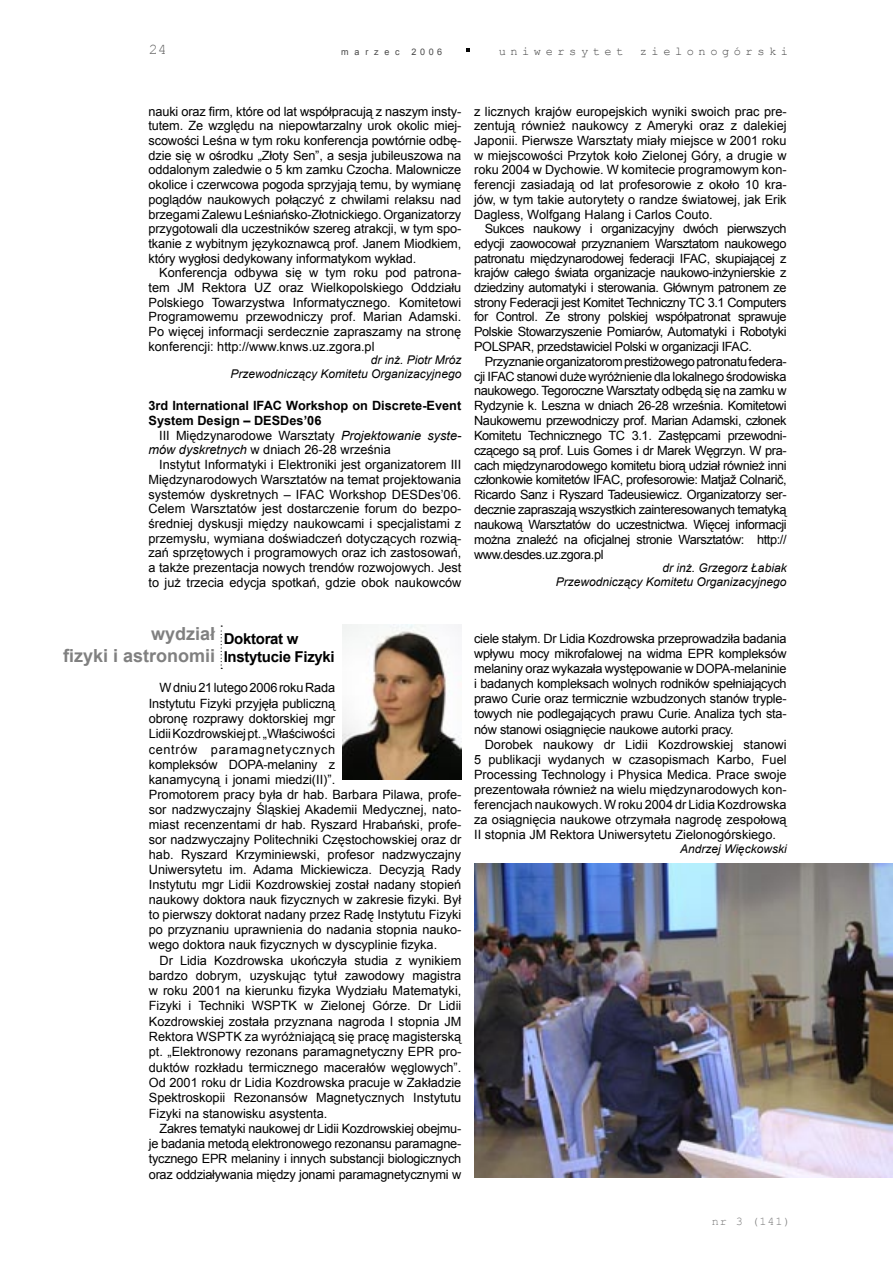
<style>
.page{position:relative;width:893px;height:1263px;background:#fff}
.page>*{position:absolute;margin:0;border:0;box-sizing:border-box;transform-origin:0 0}
.t1{font:700 18px/21.6px "Arial";color:#808080;text-align:right}
.Podstawowy{font:700 15px/18px "Arial";letter-spacing:-.02em;color:#000}
.t2{font:15px "Courier New";color:#636363}
.Podstawowy-2{font:12.75px/14.7px "Arial";color:#000;text-align:justify}
.Podstawowy-3{font:700 12.75px/14.7px "Arial";color:#000}
.Podstawowy-4{font:italic 12px "Arial";color:#000}
.t3{font:12px "Courier New";letter-spacing:.38em;color:#484848}
.t4{font:11.85px "Courier New";color:#7c7c7c}
.t5{font:9px "Arial";letter-spacing:.64em;color:#484848}
.s1{font-style:italic}
</style>
<div class="page">
<svg style="left:466px;top:49px;width:4px;height:3px"></svg>
<svg style="left:221px;top:625px;width:1px;height:44px"></svg>
<img style="left:342px;top:625px;width:119px;height:154px">
<img style="left:474px;top:864px;width:419px;height:313px">
<p class="t2" style="left:149px;top:40px;width:19px">24</p>
<p class="t5" style="left:341px;top:46px;width:60px">marzec</p>
<p class="t5" style="left:411px;top:46px;width:32px">2006</p>
<p class="t3" style="left:499px;top:44px;width:126px">uniwersytet</p>
<p class="t3" style="left:640px;top:44px;width:150px">zielonogórski</p>
<p class="Podstawowy-2" style="left:148px;top:104px;width:314px">nauki oraz firm, które od lat współpracują z naszym insty&shy;tutem. Ze względu na niepowtarzalny urok okolic miej&shy;scowości Leśna w tym roku konferencja powtórnie odbę&shy;dzie się w ośrodku „Złoty Sen”, a sesja jubileuszowa na oddalonym zaledwie o 5 km zamku Czocha. Malownicze okolice i czerwcowa pogoda sprzyjają temu, by wymianę poglądów naukowych połączyć z chwilami relaksu nad brzegami Zalewu Leśniańsko-Złotnickiego. Organizatorzy przygotowali dla uczestników szereg atrakcji, w tym spo&shy;tkanie z wybitnym językoznawcą prof. Janem Miodkiem, który wygłosi dedykowany informatykom wykład.</p>
<p class="Podstawowy-2" style="left:148px;top:266px;width:314px;text-indent:11px">Konferencja odbywa się w tym roku pod patrona&shy;tem JM Rektora UZ oraz Wielkopolskiego Oddziału Polskiego Towarzystwa Informatycznego. Komitetowi Programowemu przewodniczy prof. Marian Adamski.<br>Po więcej informacji serdecznie zapraszamy na stronę konferencji: http://www.knws.uz.zgora.pl</p>
<p class="Podstawowy-4" style="left:371px;top:352px;width:92px">dr inż. Piotr Mróz</p>
<p class="Podstawowy-4" style="left:231px;top:366px;width:232px">Przewodniczący Komitetu Organizacyjnego</p>
<p class="Podstawowy-3" style="left:148px;top:399px;width:314px">3rd International IFAC Workshop on Discrete-Event<br>System Design – DESDes’06</p>
<p class="Podstawowy-2" style="left:148px;top:428px;width:314px;text-indent:11px">III Międzynarodowe Warsztaty <span class="s1">Projektowanie syste&shy;mów dyskretnych</span> w dniach 26-28 września</p>
<p class="Podstawowy-2" style="left:148px;top:457px;width:314px;text-indent:11px">Instytut Informatyki i Elektroniki jest organizatorem III Międzynarodowych Warsztatów na temat projektowania systemów dyskretnych – IFAC Workshop DESDes’06.<br>Celem Warsztatów jest dostarczenie forum do bezpo&shy;średniej dyskusji między naukowcami i specjalistami z przemysłu, wymiana doświadczeń dotyczących rozwią&shy;zań sprzętowych i programowych oraz ich zastosowań, a także prezentacja nowych trendów rozwojowych. Jest to już trzecia edycja spotkań, gdzie obok naukowców</p>
<p class="Podstawowy-2" style="left:474px;top:104px;width:314px">z licznych krajów europejskich wyniki swoich prac pre&shy;zentują również naukowcy z Ameryki oraz z dalekiej Japonii. Pierwsze Warsztaty miały miejsce w 2001 roku w miejscowości Przytok koło Zielonej Góry, a drugie w roku 2004 w Dychowie. W komitecie programowym kon&shy;ferencji zasiadają od lat profesorowie z około 10 kra&shy;jów, w tym takie autorytety o randze światowej, jak Erik Dagless, Wolfgang Halang i Carlos Couto.</p>
<p class="Podstawowy-2" style="left:474px;top:221px;width:314px;text-indent:11px">Sukces naukowy i organizacyjny dwóch pierwszych edycji zaowocował przyznaniem Warsztatom naukowego patronatu międzynarodowej federacji IFAC, skupiającej z krajów całego świata organizacje naukowo-inżynierskie z dziedziny automatyki i sterowania. Głównym patronem ze strony Federacji jest Komitet Techniczny TC 3.1 Computers for Control. Ze strony polskiej współpatronat sprawuje Polskie Stowarzyszenie Pomiarów, Automatyki i Robotyki POLSPAR, przedstawiciel Polski w organizacji IFAC.</p>
<p class="Podstawowy-2" style="left:474px;top:354px;width:314px;text-indent:11px">Przyznanie organizatorom prestiżowego patronatu federa&shy;cji IFAC stanowi duże wyróżnienie dla lokalnego środowiska naukowego. Tegoroczne Warsztaty odbędą się na zamku w Rydzynie k. Leszna w dniach 26-28 września. Komitetowi Naukowemu przewodniczy prof. Marian Adamski, członek Komitetu Technicznego TC 3.1. Zastępcami przewodni&shy;czącego są prof. Luis Gomes i dr Marek Węgrzyn. W pra&shy;cach międzynarodowego komitetu biorą udział również inni członkowie komitetów IFAC, profesorowie: Matjaž Colnarič, Ricardo Sanz i Ryszard Tadeusiewicz. Organizatorzy ser&shy;decznie zapraszają wszystkich zainteresowanych tematyką naukową Warsztatów do uczestnictwa. Więcej informacji można znaleźć na oficjalnej stronie Warsztatów: http:// www.desdes.uz.zgora.pl</p>
<p class="Podstawowy-4" style="left:663px;top:560px;width:126px">dr inż. Grzegorz Łabiak</p>
<p class="Podstawowy-4" style="left:556px;top:574px;width:232px">Przewodniczący Komitetu Organizacyjnego</p>
<p class="t1" style="left:63px;top:624px;width:154px">wydział<br>fizyki i astronomii</p>
<p class="Podstawowy-2" style="left:474px;top:631px;width:314px">ciele stałym. Dr Lidia Kozdrowska przeprowadziła badania wpływu mocy mikrofalowej na widma EPR kompleksów melaniny oraz wykazała występowanie w DOPA-melaninie i badanych kompleksach wolnych rodników spełniających prawo Curie oraz termicznie wzbudzonych stanów tryple&shy;towych nie podlegających prawu Curie. Analiza tych sta&shy;nów stanowi osiągnięcie naukowe autorki pracy.</p>
<p class="Podstawowy-2" style="left:474px;top:737px;width:314px;text-indent:11px">Dorobek naukowy dr Lidii Kozdrowskiej stanowi 5 publikacji wydanych w czasopismach Karbo, Fuel Processing Technology i Physica Medica. Prace swoje prezentowała również na wielu międzynarodowych kon&shy;ferencjach naukowych. W roku 2004 dr Lidia Kozdrowska za osiągnięcia naukowe otrzymała nagrodę zespołową II stopnia JM Rektora Uniwersytetu Zielonogórskiego.</p>
<p class="Podstawowy-4" style="left:680px;top:841px;width:108px">Andrzej Więckowski</p>
<p class="Podstawowy" style="left:224px;top:630px;width:113px">Doktorat w<br>Instytucie Fizyki</p>
<p class="Podstawowy-2" style="left:149px;top:680px;width:314px;line-height:15.1px;text-align:left;text-indent:11px">W dniu 21 lutego 2006 roku Rada<br>Instytutu Fizyki przyjęła publiczną<br>obronę rozprawy doktorskiej mgr<br>Lidii Kozdrowskiej pt. „Właściwości<br>centrów paramagnetycznych<br>kompleksów DOPA-melaniny z<br>kanamycyną i jonami miedzi(II)”.<br>Promotorem pracy była dr hab. Barbara Pilawa, profe&shy;sor nadzwyczajny Śląskiej Akademii Medycznej, nato&shy;miast recenzentami dr hab. Ryszard Hrabański, profe&shy;sor nadzwyczajny Politechniki Częstochowskiej oraz dr hab. Ryszard Krzyminiewski, profesor nadzwyczajny Uniwersytetu im. Adama Mickiewicza. Decyzją Rady Instytutu mgr Lidii Kozdrowskiej został nadany stopień naukowy doktora nauk fizycznych w zakresie fizyki. Był to pierwszy doktorat nadany przez Radę Instytutu Fizyki po przyznaniu uprawnienia do nadania stopnia nauko&shy;wego doktora nauk fizycznych w dyscyplinie fizyka.</p>
<p class="Podstawowy-2" style="left:149px;top:952px;width:314px;line-height:15.3px;text-indent:11px">Dr Lidia Kozdrowska ukończyła studia z wynikiem bardzo dobrym, uzyskując tytuł zawodowy magistra w roku 2001 na kierunku fizyka Wydziału Matematyki, Fizyki i Techniki WSPTK w Zielonej Górze. Dr Lidii Kozdrowskiej została przyznana nagroda I stopnia JM Rektora WSPTK za wyróżniającą się pracę magisterską pt. „Elektronowy rezonans paramagnetyczny EPR pro&shy;duktów rozkładu termicznego macerałów węglowych”.<br>Od 2001 roku dr Lidia Kozdrowska pracuje w Zakładzie Spektroskopii Rezonansów Magnetycznych Instytutu Fizyki na stanowisku asystenta.</p>
<p class="Podstawowy-2" style="left:149px;top:1121px;width:314px;line-height:15.3px;text-indent:11px">Zakres tematyki naukowej dr Lidii Kozdrowskiej obejmu&shy;je badania metodą elektronowego rezonansu paramagne&shy;tycznego EPR melaniny i innych substancji biologicznych oraz oddziaływania między jonami paramagnetycznymi w</p>
<p class="t4" style="left:712px;top:1214px;width:80px">nr 3 (141)</p>
</div>
